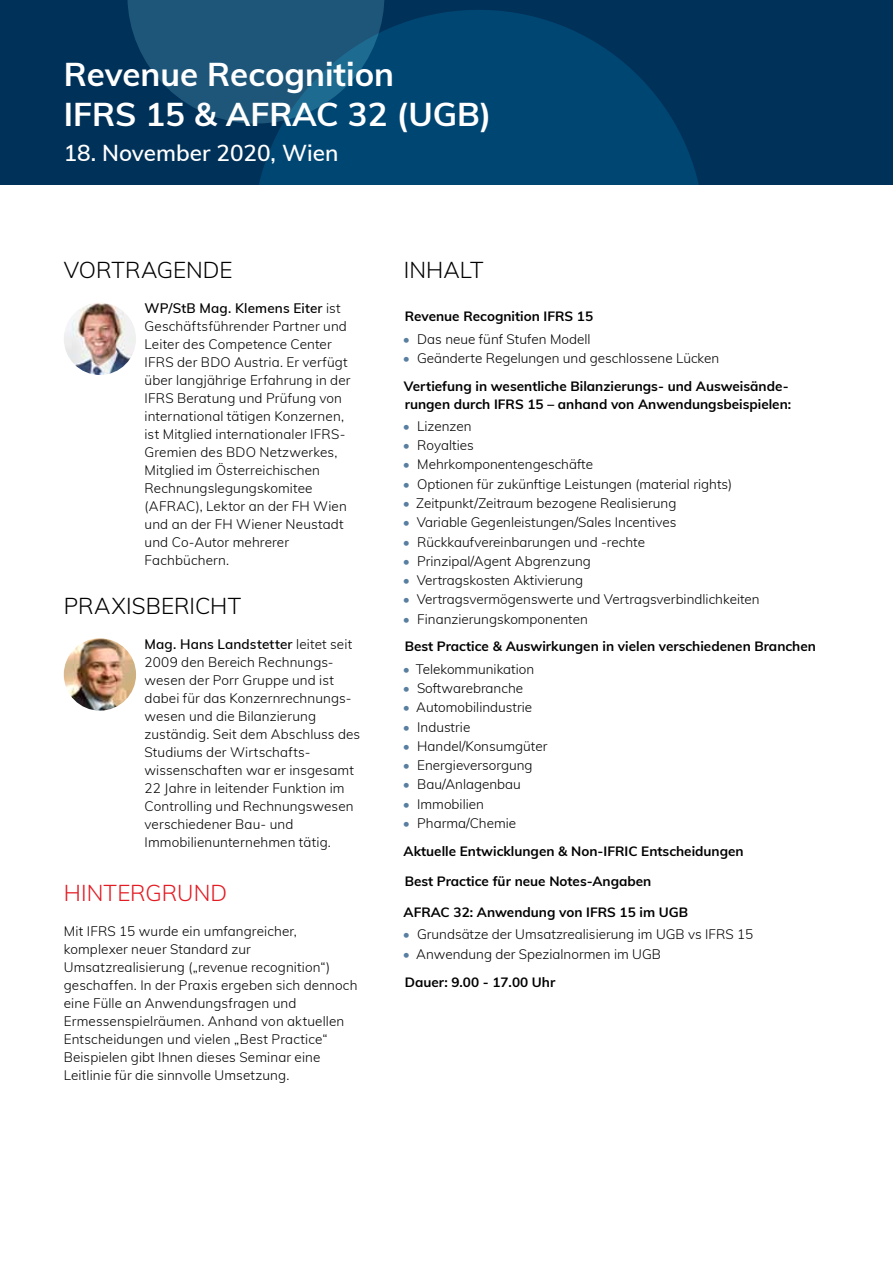
<style>
.page{position:relative;width:893px;height:1263px;background:#fff}
.page>*{position:absolute;margin:0;border:0;box-sizing:border-box;transform-origin:0 0}
.t1{font:700 33px/39.6px "Muli";color:#fff}
.t2{font:300 22.5px "Muli";letter-spacing:.005em;color:#000}
.t3{font:600 22.5px "Muli";color:#fff}
.t4{font:300 22.5px "Muli";color:#e31b23}
.t5{font:300 13.5px/18px "Muli";letter-spacing:.005em;color:#000}
.t6{font:700 13.5px/27.8px "Muli";color:#000}
.s1{font-weight:600}
.s2{color:#587ea0}
.s3{font-weight:300;color:#587ea0}
.s4{font-weight:300}
.s5{font-weight:700}
</style>
<div class="page">
<div style="left:0;top:0;width:893px;height:185px;background:#003158"></div>
<svg style="left:127px;top:0;width:99px;height:120px"></svg>
<svg style="left:226px;top:0;width:473px;height:185px;fill:#004673"></svg>
<img style="left:64px;top:303px;width:72px;height:72px;border-radius:36px">
<img style="left:64px;top:638px;width:72px;height:73px;border-radius:36px">
<h1 class="t1" style="left:64px;top:53px;width:429px">Revenue Recognition<br>IFRS 15 &amp; AFRAC 32 (UGB)</h1>
<h2 class="t3" style="left:64px;top:137px;width:276px">18. November 2020, Wien</h2>
<h2 class="t2" style="left:64px;top:253px;width:48px">Vortrage</h2>
<h2 class="t2" style="left:186px;top:253px;width:32px">nde</h2>
<p class="t5" style="left:145px;top:298px;width:207px"><span class="s1">WP/StB Mag. Klemens Eiter</span> ist<br>Geschäftsführender Partner und<br>Leiter des Competence Center<br>IFRS der BDO Austria. Er verfügt über langjährige Erfahrung in der<br>IFRS Beratung und Prüfung von international tätigen Konzernen, ist Mitglied internationaler IFRS-<br>Gremien des BDO Netzwerkes,<br>Mitglied im Österreichischen<br>Rechnungslegungskomitee (AFRAC), Lektor an der FH Wien und an der FH Wiener Neustadt und Co-Autor mehrerer<br>Fachbüchern.</p>
<h2 class="t2" style="left:64px;top:590px;width:76px">Praxisbericht</h2>
<p class="t5" style="left:145px;top:635px;width:217px"><span class="s1">Mag. Hans Landstetter</span> leitet seit<br>2009 den Bereich Rechnungs&shy;wesen der Porr Gruppe und ist dabei für das Konzernrechnungs&shy;wesen und die Bilanzierung zuständig. Seit dem Abschluss des<br>Studiums der Wirtschafts&shy;wissenschaften war er insgesamt<br>22 Jahre in leitender Funktion im<br>Controlling und Rechnungswesen verschiedener Bau- und<br>Immobilienunternehmen tätig.</p>
<h2 class="t4" style="left:64px;top:876px;width:56px">Hintergru</h2>
<h2 class="t4" style="left:194px;top:876px;width:31px">nd</h2>
<p class="t5" style="left:64px;top:921px;width:295px">Mit IFRS 15 wurde ein umfangreicher, komplexer neuer Standard zur Umsatzrealisierung („revenue recognition“) geschaffen. In der Praxis ergeben sich dennoch eine Fülle an Anwendungsfragen und Ermessenspielräumen. Anhand von aktuellen Entscheidungen und vielen „Best Practice“ Beispielen gibt Ihnen dieses Seminar eine Leitlinie für die sinnvolle Umsetzung.</p>
<h2 class="t2" style="left:404px;top:253px;width:81px">IN HALT</h2>
<p class="t6" style="left:405px;top:302px;width:190px">Revenue Recognition IFRS 15</p>
<p class="t5" style="left:403px;top:329px;width:189px"><span class="s2">•</span> Das neue fünf Stufen Modell</p>
<p class="t6" style="left:403px;top:343px;width:387px"><span class="s3">•</span> <span class="s4">Geänderte Regelungen und geschlossene Lücken<br></span>Vertiefung in wesentliche Bilanzierungs- und Ausweisände-</p>
<p class="t6" style="left:405px;top:389px;width:388px">rungen durch IFRS 15 – anhand von Anwendungsbeispielen:</p>
<p class="t5" style="left:403px;top:416px;width:70px"><span class="s2">•</span> Lizenzen</p>
<p class="t5" style="left:403px;top:436px;width:73px"><span class="s2">•</span> Royalties</p>
<p class="t5" style="left:403px;top:455px;width:192px"><span class="s2">•</span> Mehrkomponentengeschäfte</p>
<p class="t5" style="left:403px;top:474px;width:331px"><span class="s2">•</span> Optionen für zukünftige Leistungen (material rights)</p>
<p class="t5" style="left:403px;top:493px;width:275px"><span class="s2">•</span> Zeitpunkt/Zeitraum bezogene Realisierung</p>
<p class="t5" style="left:403px;top:513px;width:275px"><span class="s2">•</span> Variable Gegenleistungen/Sales Incentives</p>
<p class="t5" style="left:403px;top:532px;width:244px"><span class="s2">•</span> Rückkaufvereinbarungen und -rechte</p>
<p class="t5" style="left:403px;top:551px;width:190px"><span class="s2">•</span> Prinzipal/Agent Abgrenzung</p>
<p class="t5" style="left:403px;top:571px;width:182px"><span class="s2">•</span> Vertragskosten Aktivierung</p>
<p class="t5" style="left:403px;top:590px;width:359px"><span class="s2">•</span> Vertragsvermögenswerte und Vertragsverbindlichkeiten</p>
<p class="t6" style="left:403px;top:604px;width:415px"><span class="s3">•</span> <span class="s4">Finanzierungskomponenten<br></span>Best Practice &amp; Auswirkungen in vielen verschiedenen Branchen</p>
<p class="t5" style="left:403px;top:659px;width:133px"><span class="s2">•</span> Telekommunikation</p>
<p class="t5" style="left:403px;top:678px;width:122px"><span class="s2">•</span> Softwarebranche</p>
<p class="t5" style="left:403px;top:698px;width:131px"><span class="s2">•</span> Automobilindustrie</p>
<p class="t5" style="left:403px;top:717px;width:69px"><span class="s2">•</span> Industrie</p>
<p class="t5" style="left:403px;top:736px;width:146px"><span class="s2">•</span> Handel/Konsumgüter</p>
<p class="t5" style="left:403px;top:756px;width:131px"><span class="s2">•</span> Energieversorgung</p>
<p class="t5" style="left:403px;top:775px;width:120px"><span class="s2">•</span> Bau/Anlagenbau</p>
<p class="t5" style="left:403px;top:794px;width:83px"><span class="s2">•</span> Immobilien</p>
<p class="t6" style="left:403px;top:808px;width:342px"><span class="s3">•</span> <span class="s4">Pharma/Chemie<br></span>Aktuelle Entwicklungen &amp; Non-IFRIC Entscheidungen</p>
<p class="t6" style="left:405px;top:867px;width:248px">Best Practice für neue Notes-Angaben</p>
<p class="t6" style="left:404px;top:898px;width:286px">AFRAC 32: Anwendung von IFRS 15 im UGB</p>
<p class="t5" style="left:403px;top:925px;width:352px"><span class="s2">•</span> Grundsätze der Umsatzrealisierung im UGB vs IFRS 15</p>
<p class="t5" style="left:403px;top:939px;width:260px;line-height:27.8px"><span class="s2">•</span> Anwendung der Spezialnormen im UGB<br><span class="s5">Dauer: 9.00 - 17.00 Uhr</span></p>
</div>
